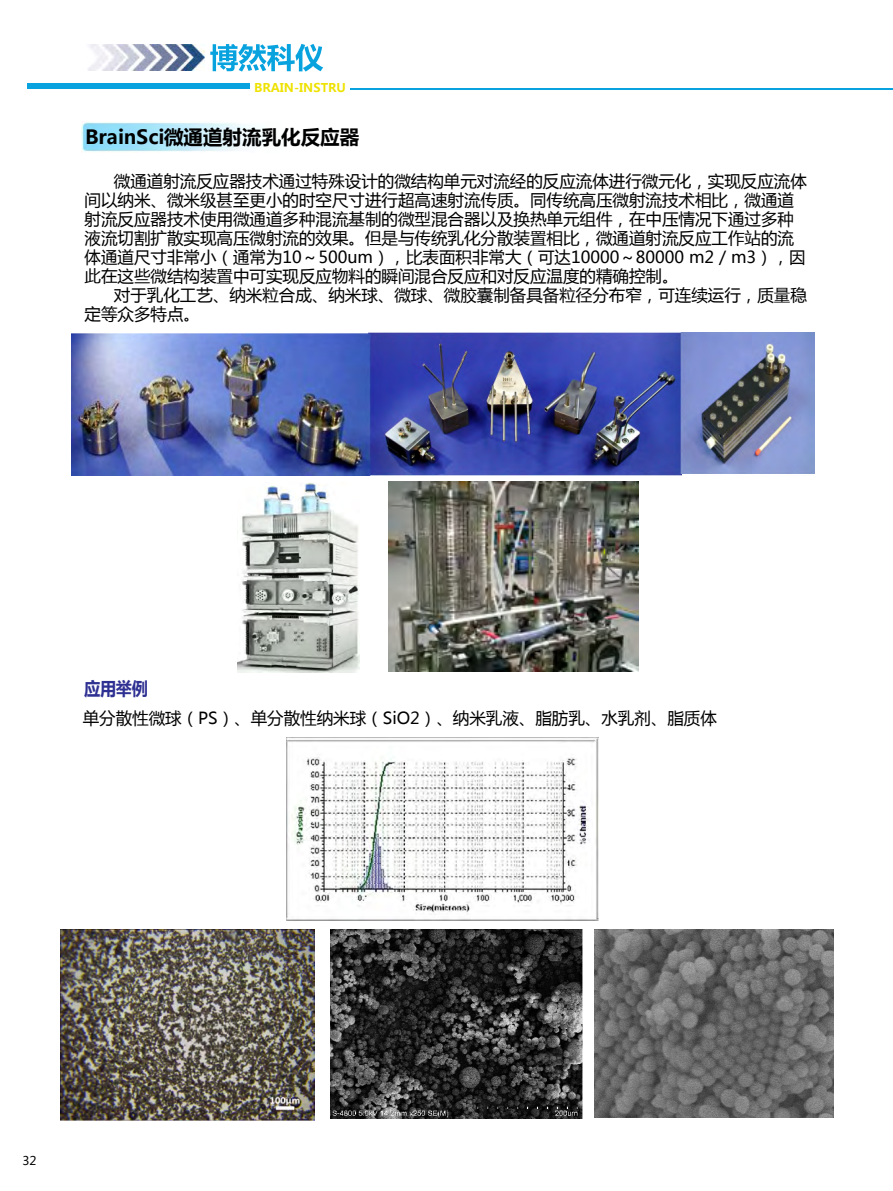
<style>
.page{position:relative;width:893px;height:1191px;background:#fff}
.page>*{position:absolute;margin:0;border:0;box-sizing:border-box;transform-origin:0 0}
.t1{font:700 19.5px "Microsoft Ya Hei";color:#000}
.t2{font:700 18px "Microsoft Ya Hei";color:#2e3092;scale:.9 1}
.t3{font:16.5px/19px "Microsoft Ya Hei";color:#000}
.t4{font:700 12px "Microsoft Ya Hei";color:#eee202}
.t5{font:12px "Microsoft Ya Hei";color:#000}
</style>
<div class="page">
<div style="left:27px;top:83px;width:223px;height:6px;background:#08a3df"></div>
<hr style="left:350px;top:88px;width:543px;height:1px;background:#08a3df">
<svg style="left:210px;top:44px;width:113px;height:28px"></svg>
<img style="left:88px;top:44px;width:117px;height:26px">
<img style="left:81px;top:121px;width:177px;height:32px">
<img style="left:71px;top:333px;width:743px;height:142px">
<img style="left:238px;top:483px;width:121px;height:189px">
<img style="left:287px;top:738px;width:311px;height:182px">
<img style="left:60px;top:929px;width:254px;height:191px">
<img style="left:389px;top:482px;width:249px;height:189px">
<img style="left:330px;top:929px;width:252px;height:189px">
<img style="left:594px;top:929px;width:240px;height:188px">
<p class="t4" style="left:254px;top:79px;width:93px">BRAIN-INSTRU</p>
<p class="t1" style="left:85px;top:123px;width:275px">BrainSci微通道射流乳化反应器</p>
<p class="t3" style="left:85px;top:171px;width:724px;text-indent:29px">微通道射流反应器技术通过特殊设计的微结构单元对流经的反应流体进行微元化，实现反应流体间以纳米、微米级甚至更小的时空尺寸进行超高速射流传质。同传统高压微射流技术相比，微通道射流反应器技术使用微通道多种混流基制的微型混合器以及换热单元组件，在中压情况下通过多种液流切割扩散实现高压微射流的效果。但是与传统乳化分散装置相比，微通道射流反应工作站的流体通道尺寸非常小（通常为10～500um），比表面积非常大（可达10000～80000 m2 / m3），因此在这些微结构装置中可实现反应物料的瞬间混合反应和对反应温度的精确控制。</p>
<p class="t3" style="left:85px;top:285px;width:724px;text-indent:29px">对于乳化工艺、纳米粒合成、纳米球、微球、微胶囊制备具备粒径分布窄，可连续运行，质量稳定等众多特点。</p>
<p class="t2" style="left:84px;top:675px;width:72px">应用举例</p>
<p class="t3" style="left:83px;top:707px;width:636px">单分散性微球（PS）、单分散性纳米球（SiO2）、纳米乳液、脂肪乳、水乳剂、脂质体</p>
<p class="t5" style="left:23px;top:1153px;width:16px">32</p>
</div>
